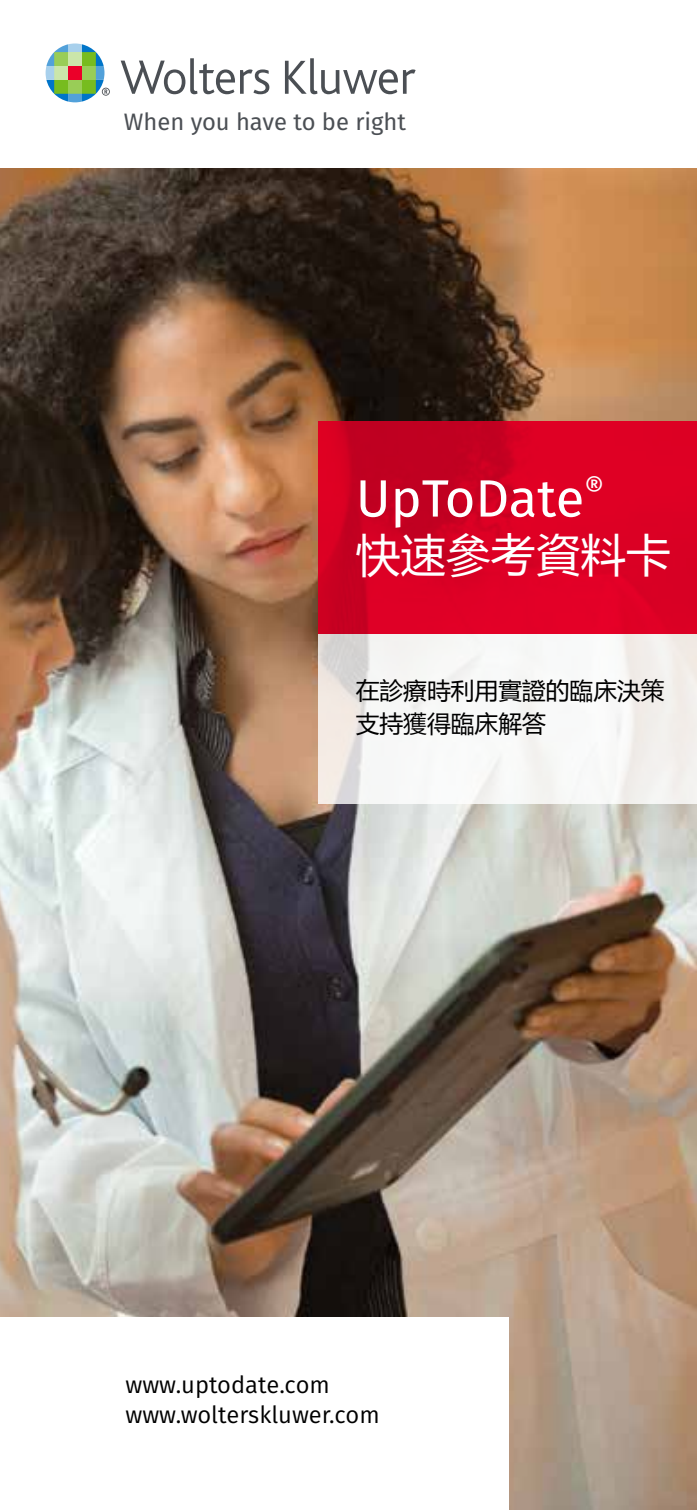
<style>
.page{position:relative;width:697px;height:1510px;background:#fff}
.page>*{position:absolute;margin:0;border:0;box-sizing:border-box;transform-origin:0 0}
.t1{font:52.5px "Fira Sans";color:#fff}
.t2{font:45px "Microsoft Ya Hei";color:#fff}
.t3{font:23.75px/30px "Fira Sans";color:#000}
.t4{font:23.75px/32.5px "Microsoft Ya Hei";color:#000}
.t5{font:23.75px "Fira Sans";color:#4b4f54}
</style>
<div class="page">
<div style="left:692px;top:162px;width:5px;height:335px;background:#000;opacity:.25"></div>
<img style="left:0;top:169px;width:697px;height:1340px">
<svg style="left:121px;top:58px;width:148px;height:36px"></svg>
<svg style="left:285px;top:58px;width:130px;height:36px"></svg>
<svg style="left:46px;top:43px;width:64px;height:59px"></svg>
<div style="left:0;top:1317px;width:509px;height:192px;background:#fff"></div>
<svg style="left:318px;top:634px;width:379px;height:170px;fill:#f6f7f6"></svg>
<svg style="left:318px;top:421px;width:379px;height:213px;background:#d60023"></svg>
<p class="t5" style="left:124px;top:104px;width:284px">When you have to be right</p>
<h1 class="t1" style="left:356px;top:458px;width:250px">UpToDate<sup>®</sup></h1>
<h2 class="t2" style="left:356px;top:524px;width:316px">快速參考資料卡</h2>
<p class="t4" style="left:356px;top:674px;width:310px">在診療時利用實證的臨床決策支持獲得臨床解答</p>
<p class="t3" style="left:125px;top:1368px;width:256px">www.uptodate.com www.wolterskluwer.com</p>
</div>
